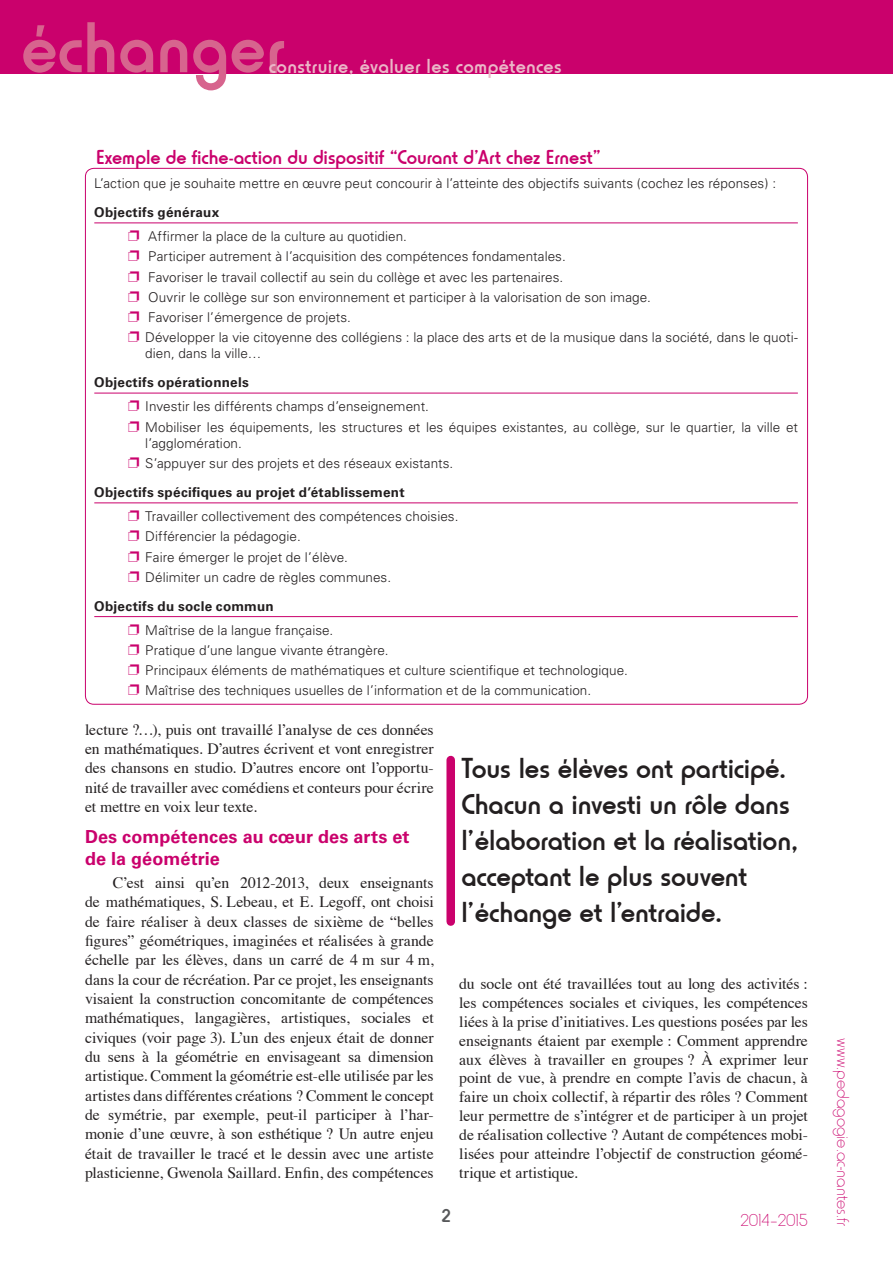
<style>
.page{position:relative;width:893px;height:1263px;background:#fff}
.page>*{position:absolute;margin:0;border:0;box-sizing:border-box;transform-origin:0 0}
.t1{font:500 75px "Horatio D";color:#d7648e}
.t2{font:500 30px/36px "Horatio D";letter-spacing:-.005em;color:#231f20}
.t3{font:500 21px "Horatio D";letter-spacing:-.005em;color:#ca016c}
.t4{font:500 21px "Horatio D";letter-spacing:.02em;color:#ebb7c8}
.t5{font:500 19.5px "Horatio D";color:#57585a}
.t6{font:700 18px/22px "Univers";letter-spacing:.005em;color:#ca016c}
.t7{font:18px "Horatio D Ligh";color:#ca016c}
.t8{font:15.75px/19.4px "Times";color:#231f20;text-align:justify}
.t9{font:300 13.5px/20.1px "Univers";letter-spacing:.005em;color:#231f20}
.s1{font-weight:700}
.s2{color:#ca016c}
</style>
<div class="page">
<div style="left:0;top:0;width:893px;height:74px;background:#ca016c"></div>
<hr style="left:94px;top:222px;width:704px;height:1px;background:#ca016c">
<hr style="left:94px;top:393px;width:704px;height:1px;background:#ca016c">
<hr style="left:94px;top:502px;width:704px;height:1px;background:#ca016c">
<hr style="left:94px;top:616px;width:704px;height:1px;background:#ca016c">
<div style="left:446px;top:760px;width:9px;height:162px;background:#ca016c"></div>
<h1 class="t1" style="left:21px;top:5px;width:266px">échanger</h1>
<h3 class="t4" style="left:269px;top:54px;width:294px">construire, évaluer les compétences</h3>
<h3 class="t3" style="left:96px;top:145px;width:507px">Exemple de fiche-action du dispositif “Courant d’Art chez Ernest”</h3>
<p class="t9" style="left:94px;top:173px;width:683px">L’action que je souhaite mettre en œuvre peut concourir à l’atteinte des objectifs suivants (cochez les réponses) :</p>
<p class="t9" style="left:128px;top:200px;width:280px;line-height:24.5px;text-indent:-34px"><span class="s1">Objectifs généraux<br></span><span class="s2">❐</span> Affirmer la place de la culture au quotidien.</p>
<p class="t9" style="left:128px;top:247px;width:671px"><span class="s2">❐</span> Participer autrement à l’acquisition des compétences fondamentales.<br><span class="s2">❐</span> Favoriser le travail collectif au sein du collège et avec les partenaires.<br><span class="s2">❐</span> Ouvrir le collège sur son environnement et participer à la valorisation de son image.<br><span class="s2">❐</span> Favoriser l’émergence de projets.<br><span class="s2">❐</span> Développer la vie citoyenne des collégiens : la place des arts et de la musique dans la société, dans le quoti-</p>
<p class="t9" style="left:145px;top:343px;width:118px">dien, dans la ville…</p>
<p class="t9" style="left:128px;top:370px;width:302px;line-height:24.5px;text-indent:-34px"><span class="s1">Objectifs opérationnels<br></span><span class="s2">❐</span> Investir les différents champs d’enseignement.</p>
<p class="t9" style="left:145px;top:419px;width:654px;line-height:16.2px;text-indent:-17px"><span class="s2">❐</span> Mobiliser les équipements, les structures et les équipes existantes, au collège, sur le quartier, la ville et l’agglomération.</p>
<p class="t9" style="left:94px;top:449px;width:360px;line-height:29px;text-indent:34px"><span class="s2">❐</span> S’appuyer sur des projets et des réseaux existants.<br><span class="s1">Objectifs spécifiques au projet d’établissement</span></p>
<p class="t9" style="left:128px;top:506px;width:332px"><span class="s2">❐</span> Travailler collectivement des compétences choisies. <span class="s2">❐</span> Différencier la pédagogie.<br><span class="s2">❐</span> Faire émerger le projet de l’élève.<br><span class="s2">❐</span> Délimiter un cadre de règles communes.</p>
<p class="t9" style="left:128px;top:594px;width:207px;line-height:24.5px;text-indent:-34px"><span class="s1">Objectifs du socle commun<br></span><span class="s2">❐</span> Maîtrise de la langue française.</p>
<p class="t9" style="left:128px;top:640px;width:501px"><span class="s2">❐</span> Pratique d’une langue vivante étrangère.<br><span class="s2">❐</span> Principaux éléments de mathématiques et culture scientifique et technologique. <span class="s2">❐</span> Maîtrise des techniques usuelles de l’information et de la communication.</p>
<p class="t8" style="left:85px;top:718px;width:350px">lecture ?…), puis ont travaillé l’analyse de ces données en mathématiques. D’autres écrivent et vont enregistrer des chansons en studio. D’autres encore ont l’opportu&shy;nité de travailler avec comédiens et conteurs pour écrire et mettre en voix leur texte.</p>
<p class="t6" style="left:85px;top:825px;width:326px">Des compétences au cœur des arts et de la géométrie</p>
<p class="t8" style="left:85px;top:872px;width:350px;text-indent:28px">C’est ainsi qu’en 2012-2013, deux enseignants de mathématiques, S. Lebeau, et E. Legoff, ont choisi de faire réaliser à deux classes de sixième de “belles figures” géométriques, imaginées et réalisées à grande échelle par les élèves, dans un carré de 4 m sur 4 m, dans la cour de récréation. Par ce projet, les enseignants visaient la construction concomitante de compétences mathématiques, langagières, artistiques, sociales et civiques (voir page 3). L’un des enjeux était de donner du sens à la géométrie en envisageant sa dimension artistique. Comment la géométrie est-elle utilisée par les artistes dans différentes créations ? Comment le concept de symétrie, par exemple, peut-il participer à l’har&shy;monie d’une œuvre, à son esthétique ? Un autre enjeu était de travailler le tracé et le dessin avec une artiste plasticienne, Gwenola Saillard. Enfin, des compétences</p>
<h2 class="t2" style="left:461px;top:750px;width:338px">Tous les élèves ont participé.<br>Chacun a investi un rôle dans l’élaboration et la réalisation, acceptant le plus souvent l’échange et l’entraide.</h2>
<p class="t8" style="left:459px;top:973px;width:350px;line-height:18.9px">du socle ont été travaillées tout au long des activités : les compétences sociales et civiques, les compétences liées à la prise d’initiatives. Les questions posées par les enseignants étaient par exemple : Comment apprendre aux élèves à travailler en groupes ? À exprimer leur point de vue, à prendre en compte l’avis de chacun, à faire un choix collectif, à répartir des rôles ? Comment leur permettre de s’intégrer et de participer à un projet de réalisation collective ? Autant de compétences mobi&shy;lisées pour atteindre l’objectif de construction géomé&shy;trique et artistique.</p>
<p class="t5" style="left:442px;top:1205px;width:10px">2</p>
<p class="t7" style="left:740px;top:1210px;width:69px">2014–2015</p>
<p class="t7" style="left:853px;top:1038px;width:189px;rotate:90deg">www.pedagogie.ac-nantes.fr</p>
</div>
